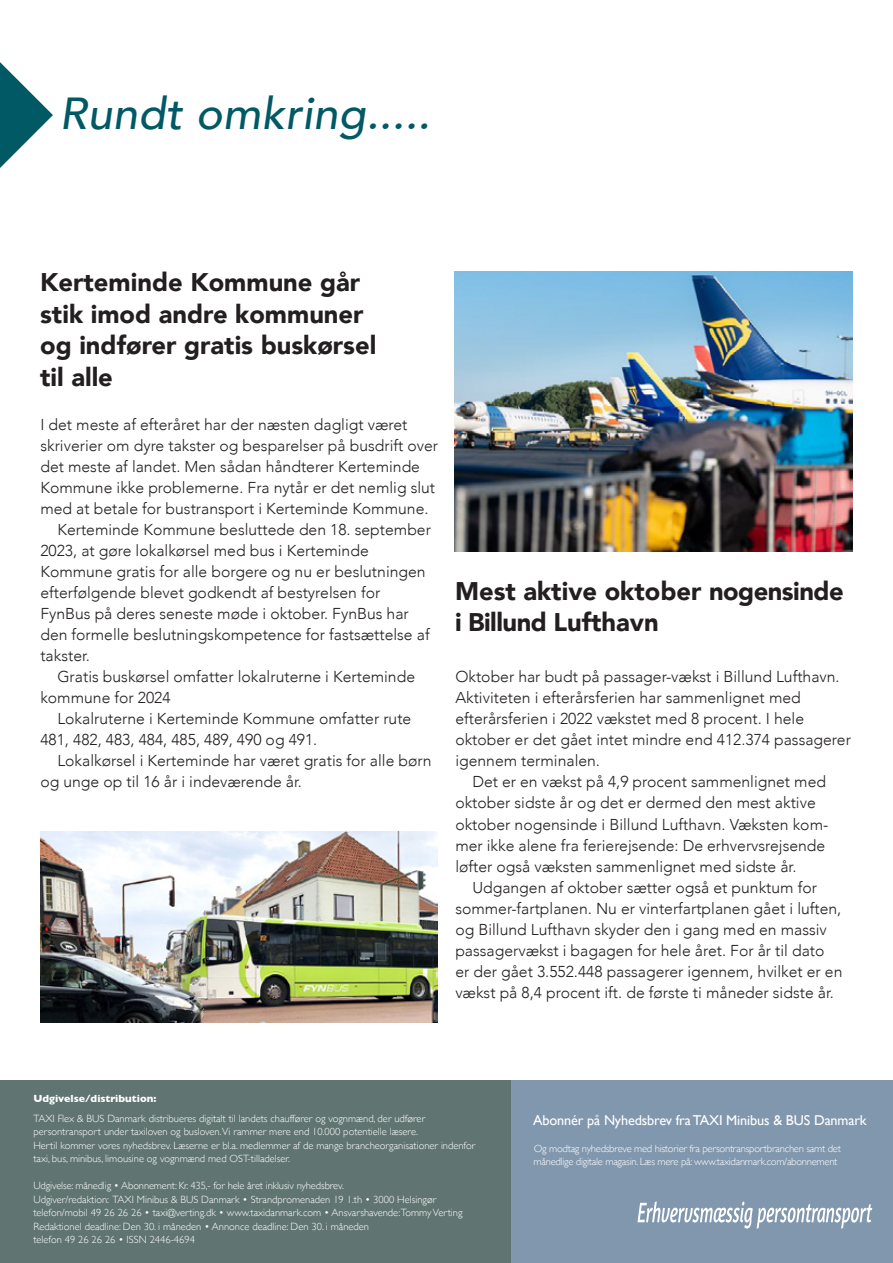
<style>
.page{position:relative;width:893px;height:1263px;background:#fff}
.page>*{position:absolute;margin:0;border:0;box-sizing:border-box;transform-origin:0 0}
.Brød_Lidt_af_hvert{font:italic 500 44.7px "Avenir";letter-spacing:.01em;color:#015965}
.Overskrift_Lidt_af_hvert{font:900 25.5px/31.5px "Avenir";color:#231f20}
.Brød_lidt_af_hvert_INDRYK{font:300 15.75px/21px "Avenir";color:#231f20}
.Brød_Lidt_af_hvert-2{font:300 15.75px/21px "Avenir";color:#231f20}
.Ny_billedtekst{font:14.25px "Gill Sans";letter-spacing:-.01em;color:#fff}
.Ny_billedtekst-2{font:300 10.5px/13.5px "Gill Sans";color:#fff}
.Ny_billedtekst-3{font:300 10.5px "Gill Sans";letter-spacing:-.02em;color:#fff}
.Ny_billedtekst-4{font:700 10.5px "Gill Sans";color:#fff}
</style>
<div class="page">
<div style="left:0;top:1080px;width:513px;height:183px;background:#607571"></div>
<div style="left:512px;top:1080px;width:381px;height:183px;background:#8197ae"></div>
<svg style="left:637px;top:1201px;width:235px;height:27px"></svg>
<img style="left:455px;top:271px;width:397px;height:280px">
<svg style="left:0;top:62px;width:53px;height:106px"></svg>
<img style="left:40px;top:832px;width:398px;height:190px">
<p class="Brød_Lidt_af_hvert" style="left:60px;top:87px;width:372px">Rundt omkring.....</p>
<p class="Overskrift_Lidt_af_hvert" style="left:40px;top:266px;width:338px">Kerteminde Kommune går stik imod andre kommuner og indfører gratis buskørsel til alle</p>
<p class="Brød_Lidt_af_hvert-2" style="left:40px;top:414px;width:399px">I det meste af efteråret har der næsten dagligt været skriverier om dyre takster og besparelser på busdrift over det meste af landet. Men sådan håndterer Kerteminde Kommune ikke problemerne. Fra nytår er det nemlig slut med at betale for bustransport i Kerteminde Kommune.</p>
<p class="Brød_lidt_af_hvert_INDRYK" style="left:40px;top:519px;width:392px;text-indent:17px">Kerteminde Kommune besluttede den 18. september 2023, at gøre lokalkørsel med bus i Kerteminde Kommune gratis for alle borgere og nu er beslutningen efterfølgende blevet godkendt af bestyrelsen for FynBus på deres seneste møde i oktober. FynBus har den formelle beslutningskompetence for fastsættelse af takster.</p>
<p class="Brød_lidt_af_hvert_INDRYK" style="left:40px;top:666px;width:376px;text-indent:17px">Gratis buskørsel omfatter lokalruterne i Kerteminde kommune for 2024</p>
<p class="Brød_lidt_af_hvert_INDRYK" style="left:40px;top:708px;width:372px;text-indent:17px">Lokalruterne i Kerteminde Kommune omfatter rute<br>481, 482, 483, 484, 485, 489, 490 og 491.</p>
<p class="Brød_lidt_af_hvert_INDRYK" style="left:40px;top:750px;width:393px;text-indent:17px">Lokalkørsel i Kerteminde har været gratis for alle børn og unge op til 16 år i indeværende år.</p>
<p class="Overskrift_Lidt_af_hvert" style="left:455px;top:575px;width:390px">Mest aktive oktober nogensinde i Billund Lufthavn</p>
<p class="Brød_Lidt_af_hvert-2" style="left:455px;top:666px;width:397px">Oktober har budt på passager-vækst i Billund Lufthavn.<br>Aktiviteten i efterårsferien har sammenlignet med efterårsferien i 2022 vækstet med 8 procent. I hele oktober er det gået intet mindre end 412.374 passagerer igennem terminalen.</p>
<p class="Brød_lidt_af_hvert_INDRYK" style="left:455px;top:771px;width:374px;text-indent:17px">Det er en vækst på 4,9 procent sammenlignet med oktober sidste år og det er dermed den mest aktive oktober nogensinde i Billund Lufthavn. Væksten kom&shy;mer ikke alene fra ferierejsende: De erhvervsrejsende løfter også væksten sammenlignet med sidste år.</p>
<p class="Brød_lidt_af_hvert_INDRYK" style="left:455px;top:876px;width:389px;text-indent:17px">Udgangen af oktober sætter også et punktum for sommer-fartplanen. Nu er vinterfartplanen gået i luften, og Billund Lufthavn skyder den i gang med en massiv passagervækst i bagagen for hele året. For år til dato er der gået 3.552.448 passagerer igennem, hvilket er en vækst på 8,4 procent ift. de første ti måneder sidste år.</p>
<p class="Ny_billedtekst-4" style="left:33px;top:1090px;width:124px">Udgivelse/distribution:</p>
<p class="Ny_billedtekst-2" style="left:33px;top:1111px;width:393px">TAXI Flex &amp; BUS Danmark distribueres digitalt til landets chauffører og vognmænd, der udfører</p>
<p class="Ny_billedtekst-2" style="left:33px;top:1124px;width:386px">persontransport under taxiloven og busloven.Vi rammer mere end 10.000 potentielle læsere.</p>
<p class="Ny_billedtekst-2" style="left:33px;top:1138px;width:443px">Hertil kommer vores nyhedsbrev. Læserne er bl.a. medlemmer af de mange brancheorganisationer indenfor taxi, bus, minibus, limousine og vognmænd med OST-tilladelser.</p>
<p class="Ny_billedtekst-2" style="left:33px;top:1178px;width:312px">Udgivelse: månedlig • Abonnement: Kr. 435,- for hele året inklusiv nyhedsbrev.</p>
<p class="Ny_billedtekst-2" style="left:33px;top:1192px;width:404px">Udgiver/redaktion: TAXI Minibus &amp; BUS Danmark • Strandpromenaden 19 1.th • 3000 Helsingør</p>
<p class="Ny_billedtekst-2" style="left:33px;top:1205px;width:431px">telefon/mobil 49 26 26 26 • taxi@verting.dk • www.taxidanmark.com • Ansvarshavende:Tommy Verting</p>
<p class="Ny_billedtekst-2" style="left:33px;top:1219px;width:337px">Redaktionel deadline: Den 30. i måneden • Annonce deadline: Den 30. i måneden</p>
<p class="Ny_billedtekst-2" style="left:33px;top:1232px;width:163px">telefon 49 26 26 26 • ISSN 2446-4694</p>
<p class="Ny_billedtekst" style="left:533px;top:1112px;width:335px">Abonnér på Nyhedsbrev fra TAXI Minibus &amp; BUS Danmark</p>
<p class="Ny_billedtekst-3" style="left:534px;top:1140px;width:309px">Og modtag nyhedsbreve med historier fra persontransportbranchen samt det</p>
<p class="Ny_billedtekst-3" style="left:534px;top:1154px;width:305px">månedlige digitale magasin. Læs mere på: www.taxidanmark.com/abonnement</p>
</div>
